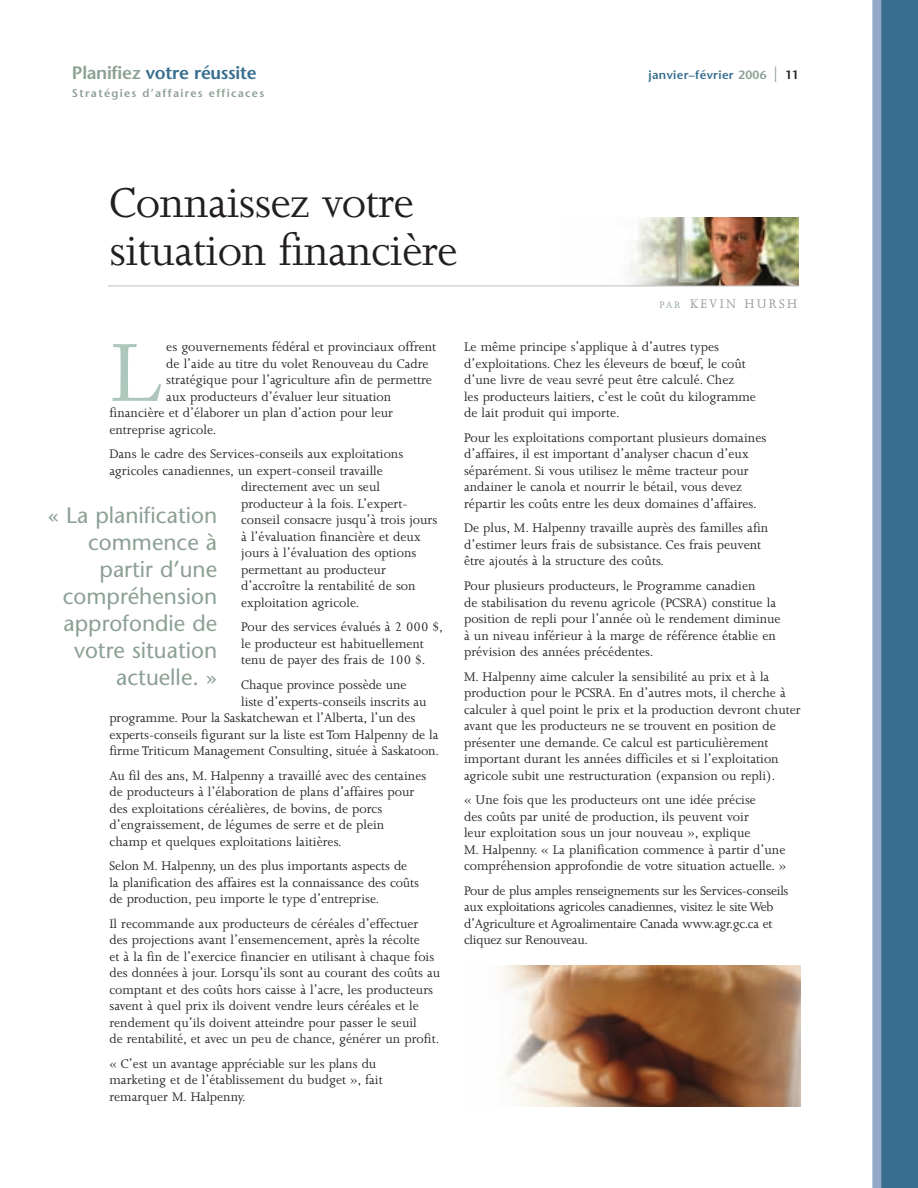
<style>
.page{position:relative;width:918px;height:1188px;background:#fff}
.page>*{position:absolute;margin:0;border:0;box-sizing:border-box;transform-origin:0 0}
.t1{font:79.95px "Adobe Caslon";color:#adc7bc}
.t2{font:48px/48px "Joanna";letter-spacing:-.015em;color:#231f20}
.t3{font:22.5px/27px "Stone Sans";color:#8ca094;text-align:right}
.t4{font:600 18px "Stone Sans";letter-spacing:-.015em;color:#386e8f}
.t5{font:14.25px/16.5px "Joanna";color:#231f20}
.t6{font:14.25px/16.5px "Joanna";letter-spacing:-.02em;color:#231f20}
.t7{font:14.25px "Joanna";letter-spacing:.155em;color:#939598}
.t8{font:600 12px "Stone Sans";letter-spacing:.03em;color:#386e8f}
.t9{font:600 11.25px "Stone Sans";letter-spacing:.115em;color:#8ca094}
.s1{color:#8ca094}
.s2{font-size:21px;color:#8ca094}
.s3{color:#231f20}
.s4{font-size:10.65px;color:#8ca094}
.s5{font-family:"Garamond";font-weight:300;font-size:13.5px}
</style>
<div class="page">
<div style="left:880px;top:0;width:38px;height:1188px;background:#386e8f"></div>
<img style="left:562px;top:217px;width:237px;height:69px">
<img style="left:502px;top:966px;width:298px;height:141px">
<div style="left:872px;top:0;width:9px;height:1188px;background:#94a8ca"></div>
<hr style="left:108px;top:286px;width:691px;height:1px;background:#bcbdc0">
<p class="t4" style="left:72px;top:65px;width:186px"><span class="s1">Planifiez</span> votre réussite</p>
<p class="t9" style="left:72px;top:88px;width:194px">Stratégies d’affaires efficaces</p>
<h2 class="t2" style="left:110px;top:182px;width:350px">Connaissez votre situation financière</h2>
<p class="t8" style="left:649px;top:70px;width:152px">janvier–février <span class="s1">2006</span> <span class="s2">|</span> <span class="s3">11</span></p>
<p class="t7" style="left:660px;top:299px;width:139px"><span class="s4">PAR</span> KEVIN HURSH</p>
<h1 class="t1" style="left:109px;top:344px;width:54px">L</h1>
<p class="t5" style="left:166px;top:340px;width:272px">es gouvernements fédéral et provinciaux offrent</p>
<p class="t5" style="left:166px;top:356px;width:264px">de l’aide au titre du volet Renouveau du Cadre</p>
<p class="t5" style="left:166px;top:373px;width:267px">stratégique pour l’agriculture afin de permettre</p>
<p class="t5" style="left:166px;top:389px;width:226px">aux producteurs d’évaluer leur situation</p>
<p class="t5" style="left:109px;top:406px;width:285px">financière et d’élaborer un plan d’action pour leur</p>
<p class="t5" style="left:109px;top:422px;width:109px">entreprise agricole.</p>
<p class="t5" style="left:109px;top:447px;width:295px">Dans le cadre des Services-conseils aux exploitations</p>
<p class="t5" style="left:109px;top:464px;width:275px">agricoles canadiennes, un expert-conseil travaille</p>
<p class="t5" style="left:241px;top:480px;width:140px">directement avec un seul</p>
<p class="t5" style="left:241px;top:497px;width:168px">producteur à la fois. L’expert-</p>
<p class="t5" style="left:241px;top:513px;width:198px">conseil consacre jusqu’à trois jours</p>
<p class="t5" style="left:241px;top:530px;width:181px">à l’évaluation financière et deux</p>
<p class="t5" style="left:241px;top:546px;width:177px">jours à l’évaluation des options</p>
<p class="t5" style="left:241px;top:563px;width:146px">permettant au producteur</p>
<p class="t5" style="left:241px;top:579px;width:176px">d’accroître la rentabilité de son</p>
<p class="t5" style="left:241px;top:596px;width:120px">exploitation agricole.</p>
<p class="t5" style="left:241px;top:620px;width:204px">Pour des services évalués à 2 000 <span class="s5">$</span>, le producteur est habituellement tenu de payer des frais de 100 <span class="s5">$</span>.</p>
<p class="t5" style="left:241px;top:678px;width:167px">Chaque province possède une</p>
<p class="t5" style="left:241px;top:694px;width:187px">liste d’experts-conseils inscrits au</p>
<p class="t5" style="left:109px;top:711px;width:307px">programme. Pour la Saskatchewan et l’Alberta, l’un des</p>
<p class="t5" style="left:109px;top:727px;width:331px">experts-conseils figurant sur la liste est Tom Halpenny de la</p>
<p class="t5" style="left:109px;top:744px;width:331px">firme Triticum Management Consulting, située à Saskatoon.</p>
<p class="t5" style="left:109px;top:768px;width:318px">Au fil des ans, M. Halpenny a travaillé avec des centaines de producteurs à l’élaboration de plans d’affaires pour des exploitations céréalières, de bovins, de porcs d’engraissement, de légumes de serre et de plein<br>champ et quelques exploitations laitières.</p>
<p class="t5" style="left:109px;top:859px;width:311px">Selon M. Halpenny, un des plus importants aspects de la planification des affaires est la connaissance des coûts de production, peu importe le type d’entreprise.</p>
<p class="t5" style="left:109px;top:917px;width:332px">Il recommande aux producteurs de céréales d’effectuer<br>des projections avant l’ensemencement, après la récolte<br>et à la fin de l’exercice financier en utilisant à chaque fois des données à jour. Lorsqu’ils sont au courant des coûts au comptant et des coûts hors caisse à l’acre, les producteurs savent à quel prix ils doivent vendre leurs céréales et le rendement qu’ils doivent atteindre pour passer le seuil<br>de rentabilité, et avec un peu de chance, générer un profit.</p>
<p class="t5" style="left:109px;top:1057px;width:275px">« C’est un avantage appréciable sur les plans du marketing et de l’établissement du budget », fait remarquer M. Halpenny.</p>
<h3 class="t3" style="left:48px;top:504px;width:171px">« La planification commence à partir d’une compréhension approfondie de votre situation actuelle. »</h3>
<p class="t5" style="left:464px;top:340px;width:293px">Le même principe s’applique à d’autres types d’exploitations. Chez les éleveurs de bœuf, le coût d’une livre de veau sevré peut être calculé. Chez<br>les producteurs laitiers, c’est le coût du kilogramme de lait produit qui importe.</p>
<p class="t5" style="left:464px;top:431px;width:304px">Pour les exploitations comportant plusieurs domaines d’affaires, il est important d’analyser chacun d’eux séparément. Si vous utilisez le même tracteur pour andainer le canola et nourrir le bétail, vous devez répartir les coûts entre les deux domaines d’affaires.</p>
<p class="t5" style="left:464px;top:521px;width:306px">De plus, M. Halpenny travaille auprès des familles afin d’estimer leurs frais de subsistance. Ces frais peuvent être ajoutés à la structure des coûts.</p>
<p class="t5" style="left:464px;top:579px;width:318px">Pour plusieurs producteurs, le Programme canadien<br>de stabilisation du revenu agricole (PCSRA) constitue la position de repli pour l’année où le rendement diminue à un niveau inférieur à la marge de référence établie en prévision des années précédentes.</p>
<p class="t5" style="left:464px;top:669px;width:338px">M. Halpenny aime calculer la sensibilité au prix et à la production pour le PCSRA. En d’autres mots, il cherche à calculer à quel point le prix et la production devront chuter avant que les producteurs ne se trouvent en position de présenter une demande. Ce calcul est particulièrement important durant les années difficiles et si l’exploitation agricole subit une restructuration (expansion ou repli).</p>
<p class="t5" style="left:464px;top:793px;width:324px">« Une fois que les producteurs ont une idée précise<br>des coûts par unité de production, ils peuvent voir<br>leur exploitation sous un jour nouveau », explique<br>M. Halpenny. « La planification commence à partir d’une compréhension approfondie de votre situation actuelle. »</p>
<p class="t6" style="left:464px;top:884px;width:326px">Pour de plus amples renseignements sur les Services-conseils aux exploitations agricoles canadiennes, visitez le site Web d’Agriculture et Agroalimentaire Canada www.agr.gc.ca et cliquez sur Renouveau.</p>
</div>
